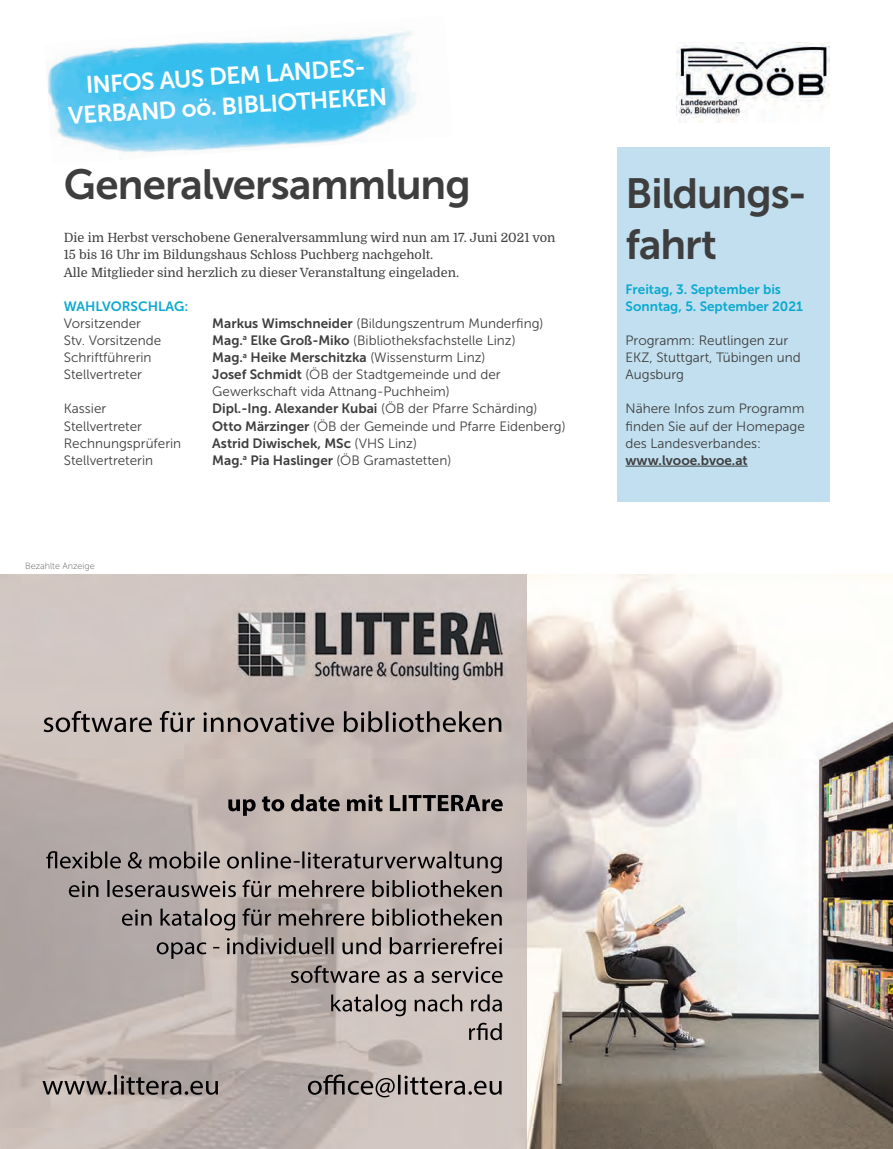
<style>
.page{position:relative;width:893px;height:1149px;background:#fff}
.page>*{position:absolute;margin:0;border:0;box-sizing:border-box;transform-origin:0 0}
.t1{font:42px/51.3px "Museo Sans 700";letter-spacing:-.025em;color:#3e3e3f}
.t2{font:24px/30px "Museo Sans 700";color:#fff;text-align:center}
.t3{font:13.5px/17.1px "Museo Sans 300";color:#3e3e3f}
.t4{font:13.5px "Museo Sans 700";color:#3e3e3f}
.t5{font:13.5px/17.1px "Museo Sans 700";color:#0aa9d0}
.t6{font:12.75px/17.1px "Domine";color:#3e3e3f}
.t7{font:9px "Museo Sans 100";color:#57585a}
.s1{font-family:"Museo Sans 700"}
.s2{font-family:"Museo Sans 300"}
</style>
<div class="page">
<img style="left:527px;top:574px;width:366px;height:574px">
<img style="left:0;top:574px;width:527px;height:574px">
<div style="left:617px;top:148px;width:212px;height:354px;background:#c1dfee"></div>
<hr style="left:625px;top:465px;width:123px;height:1px;background:#3e3e3f">
<img style="left:47px;top:31px;width:369px;height:123px">
<img style="left:676px;top:43px;width:153px;height:80px">
<h2 class="t2" style="left:65px;top:72px;width:321px;rotate:-4deg">INFOS AUS DEM LANDES-<br>VERBAND oö. BIBLIOTHEKEN</h2>
<h1 class="t1" style="left:64px;top:159px;width:408px">Generalversammlung</h1>
<p class="t6" style="left:64px;top:229px;width:493px">Die im Herbst verschobene Generalversammlung wird nun am 17. Juni 2021 von<br>15 bis 16 Uhr im Bildungshaus Schloss Puchberg nachgeholt.<br>Alle Mitglieder sind herzlich zu dieser Veranstaltung eingeladen.</p>
<p class="t5" style="left:64px;top:297px;width:126px">WAHLVORSCHLAG:</p>
<p class="t3" style="left:64px;top:315px;width:79px">Vorsitzender</p>
<p class="t3" style="left:212px;top:315px;width:333px"><span class="s1">Markus Wimschneider</span> (Bildungszentrum Munderfing)</p>
<p class="t3" style="left:64px;top:332px;width:99px">Stv. Vorsitzende</p>
<p class="t3" style="left:212px;top:332px;width:305px"><span class="s1">Mag.</span><sup>a</sup> <span class="s1">Elke Groß-Miko</span> (Bibliotheksfachstelle Linz)</p>
<p class="t3" style="left:64px;top:349px;width:89px">Schriftführerin</p>
<p class="t4" style="left:212px;top:350px;width:275px">Mag.<sup>a</sup> Heike Merschitzka <span class="s2">(Wissensturm Linz)</span></p>
<p class="t3" style="left:64px;top:366px;width:80px">Stellvertreter</p>
<p class="t3" style="left:212px;top:366px;width:290px"><span class="s1">Josef Schmidt</span> (ÖB der Stadtgemeinde und der<br>Gewerkschaft vida Attnang-Puchheim)</p>
<p class="t3" style="left:64px;top:400px;width:44px">Kassier</p>
<p class="t4" style="left:212px;top:401px;width:327px">Dipl. -Ing. Alexander Kubai <span class="s2">(ÖB der Pfarre Schärding)</span></p>
<p class="t3" style="left:64px;top:417px;width:80px">Stellvertreter</p>
<p class="t3" style="left:212px;top:417px;width:355px"><span class="s1">Otto Märzinger</span> (ÖB der Gemeinde und Pfarre Eidenberg)</p>
<p class="t3" style="left:64px;top:434px;width:119px">Rechnungsprüferin</p>
<p class="t4" style="left:212px;top:435px;width:206px">Astrid Diwischek, MSc <span class="s2">(VHS Linz)</span></p>
<p class="t3" style="left:64px;top:451px;width:91px">Stellvertreterin</p>
<p class="t4" style="left:212px;top:452px;width:241px">Mag.<sup>a</sup> Pia Haslinger <span class="s2">(ÖB Gramastetten)</span></p>
<p class="t7" style="left:25px;top:561px;width:71px">Bezahlte Anzeige</p>
<h1 class="t1" style="left:625px;top:168px;width:183px">Bildungs&shy;fahrt</h1>
<p class="t5" style="left:625px;top:280px;width:179px">Freitag, 3. September bis<br>Sonntag, 5. September 2021</p>
<p class="t3" style="left:625px;top:332px;width:177px">Programm: Reutlingen zur<br>EKZ, Stuttgart, Tübingen und<br>Augsburg</p>
<p class="t3" style="left:625px;top:400px;width:181px;text-align:justify">Nähere Infos zum Programm finden Sie auf der Homepage des Landesverbandes:</p>
<p class="t4" style="left:625px;top:452px;width:124px">www.lvooe.bvoe.at</p>
</div>
